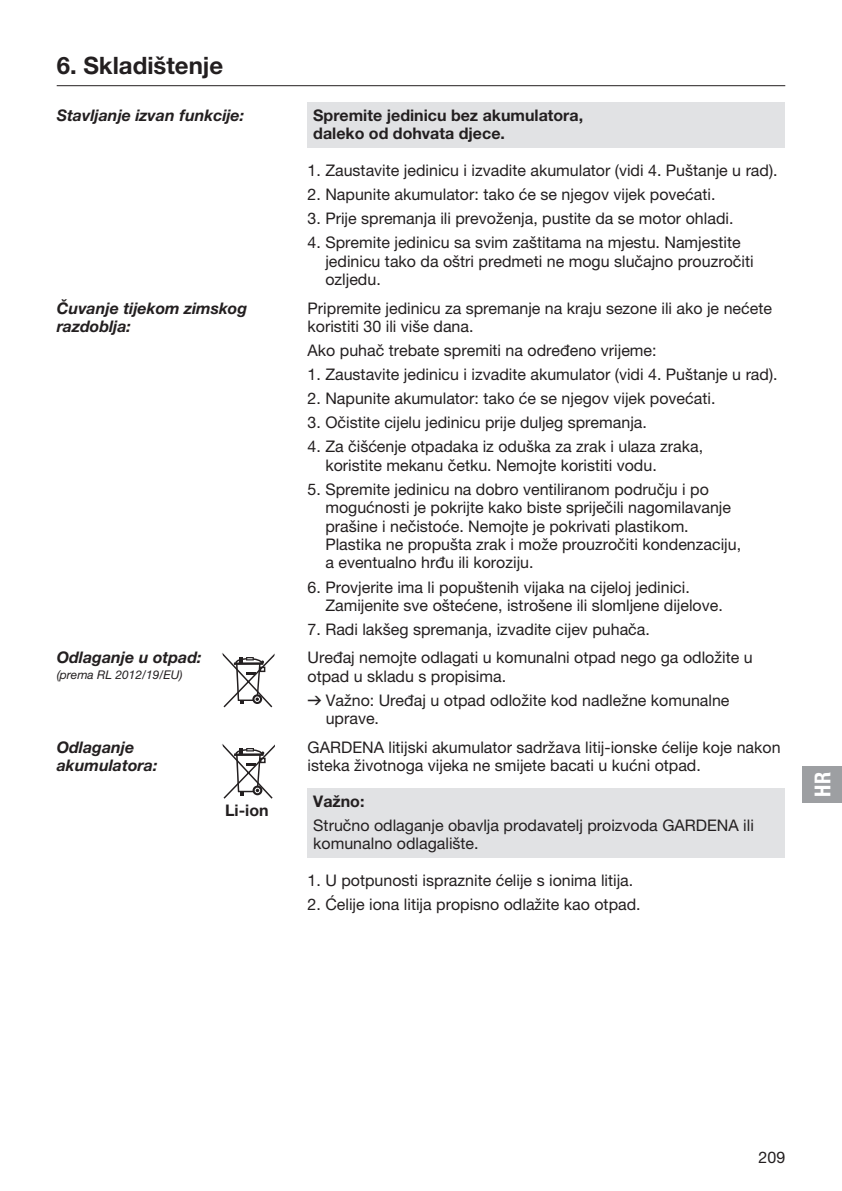
<style>
.page{position:relative;width:842px;height:1191px;background:#fff}
.page>*{position:absolute;margin:0;border:0;box-sizing:border-box;transform-origin:0 0}
.t1{font:700 24px "GARDENA Pro";color:#231f20}
.t2{font:22px "GARDENA Pro Bo Cond";color:#fff}
.t3{font:16px/18.4px "GARDENA Pro";color:#231f20}
.t4{font:italic 700 16px/18.4px "GARDENA Pro";color:#231f20}
.t5{font:700 16px/18.4px "GARDENA Pro";color:#231f20}
.t6{font:italic 12px "GARDENA Pro";color:#231f20}
.s1{font-family:"Formdruck"}
</style>
<div class="page">
<div style="left:802px;top:766px;width:40px;height:36px;background:#9d9fa2"></div>
<div style="left:308px;top:102px;width:477px;height:46px;background:#e1e2e4"></div>
<hr style="left:57px;top:85px;width:728px;height:1px;background:#231f20">
<div style="left:308px;top:788px;width:477px;height:69px;background:#e1e2e4"></div>
<svg style="left:221px;top:652px;width:54px;height:56px"></svg>
<svg style="left:221px;top:743px;width:54px;height:56px"></svg>
<h1 class="t1" style="left:57px;top:50px;width:168px">6. Skladištenje</h1>
<p class="t4" style="left:57px;top:105px;width:189px">Stavljanje izvan funkcije:</p>
<p class="t5" style="left:313px;top:105px;width:271px">Spremite jedinicu bez akumulatora, daleko od dohvata djece.</p>
<p class="t3" style="left:308px;top:161px;width:472px">1. Zaustavite jedinicu i izvadite akumulator (vidi 4. Puštanje u rad).</p>
<p class="t3" style="left:308px;top:185px;width:409px">2. Napunite akumulator: tako će se njegov vijek povećati.</p>
<p class="t3" style="left:308px;top:209px;width:427px">3. Prije spremanja ili prevoženja, pustite da se motor ohladi.</p>
<p class="t3" style="left:325px;top:233px;width:430px;text-indent:-18px">4. Spremite jedinicu sa svim zaštitama na mjestu. Namjestite jedinicu tako da oštri predmeti ne mogu slučajno prouzročiti ozljedu.</p>
<p class="t4" style="left:57px;top:298px;width:192px">Čuvanje tijekom zimskog razdoblja:</p>
<p class="t3" style="left:308px;top:298px;width:466px">Pripremite jedinicu za spremanje na kraju sezone ili ako je nećete koristiti 30 ili više dana.</p>
<p class="t3" style="left:308px;top:341px;width:350px">Ako puhač trebate spremiti na određeno vrijeme:</p>
<p class="t3" style="left:308px;top:365px;width:472px">1. Zaustavite jedinicu i izvadite akumulator (vidi 4. Puštanje u rad).</p>
<p class="t3" style="left:308px;top:389px;width:409px">2. Napunite akumulator: tako će se njegov vijek povećati.</p>
<p class="t3" style="left:308px;top:413px;width:341px">3. Očistite cijelu jedinicu prije duljeg spremanja.</p>
<p class="t3" style="left:325px;top:437px;width:379px;text-indent:-18px">4. Za čišćenje otpadaka iz oduška za zrak i ulaza zraka, koristite mekanu četku. Nemojte koristiti vodu.</p>
<p class="t3" style="left:325px;top:480px;width:417px;text-indent:-18px">5. Spremite jedinicu na dobro ventiliranom području i po mogućnosti je pokrijte kako biste spriječili nagomilavanje prašine i nečistoće. Nemojte je pokrivati plastikom.<br>Plastika ne propušta zrak i može prouzročiti kondenzaciju, a eventualno hrđu ili koroziju.</p>
<p class="t3" style="left:325px;top:577px;width:399px;text-indent:-18px">6. Provjerite ima li popuštenih vijaka na cijeloj jedinici.<br>Zamijenite sve oštećene, istrošene ili slomljene dijelove.</p>
<p class="t3" style="left:308px;top:620px;width:344px">7. Radi lakšeg spremanja, izvadite cijev puhača.</p>
<p class="t4" style="left:57px;top:648px;width:146px">Odlaganje u otpad:</p>
<p class="t6" style="left:57px;top:667px;width:127px">(prema RL 2012/19/EU)</p>
<p class="t3" style="left:308px;top:648px;width:446px">Uređaj nemojte odlagati u komunalni otpad nego ga odložite u otpad u skladu s propisima.</p>
<p class="t3" style="left:326px;top:691px;width:405px;text-indent:-18px"><span class="s1">v</span> Važno: Uređaj u otpad odložite kod nadležne komunalne uprave.</p>
<p class="t4" style="left:57px;top:737px;width:79px">Odlaganje</p>
<p class="t4" style="left:57px;top:756px;width:102px">akumulatora:</p>
<p class="t5" style="left:225px;top:800px;width:45px">Li-ion</p>
<p class="t3" style="left:308px;top:737px;width:474px">GARDENA litijski akumulator sadržava litij-ionske ćelije koje nakon isteka životnoga vijeka ne smijete bacati u kućni otpad.</p>
<p class="t5" style="left:313px;top:791px;width:53px">Važno:</p>
<p class="t3" style="left:313px;top:815px;width:442px">Stručno odlaganje obavlja prodavatelj proizvoda GARDENA ili komunalno odlagalište.</p>
<p class="t3" style="left:308px;top:871px;width:327px">1. U potpunosti ispraznite ćelije s ionima litija.</p>
<p class="t3" style="left:308px;top:895px;width:335px">2. Ćelije iona litija propisno odlažite kao otpad.</p>
<h2 class="t2" style="left:809px;top:796px;width:26px;rotate:-90deg">HR</h2>
<p class="t3" style="left:759px;top:1147px;width:28px">209</p>
</div>
